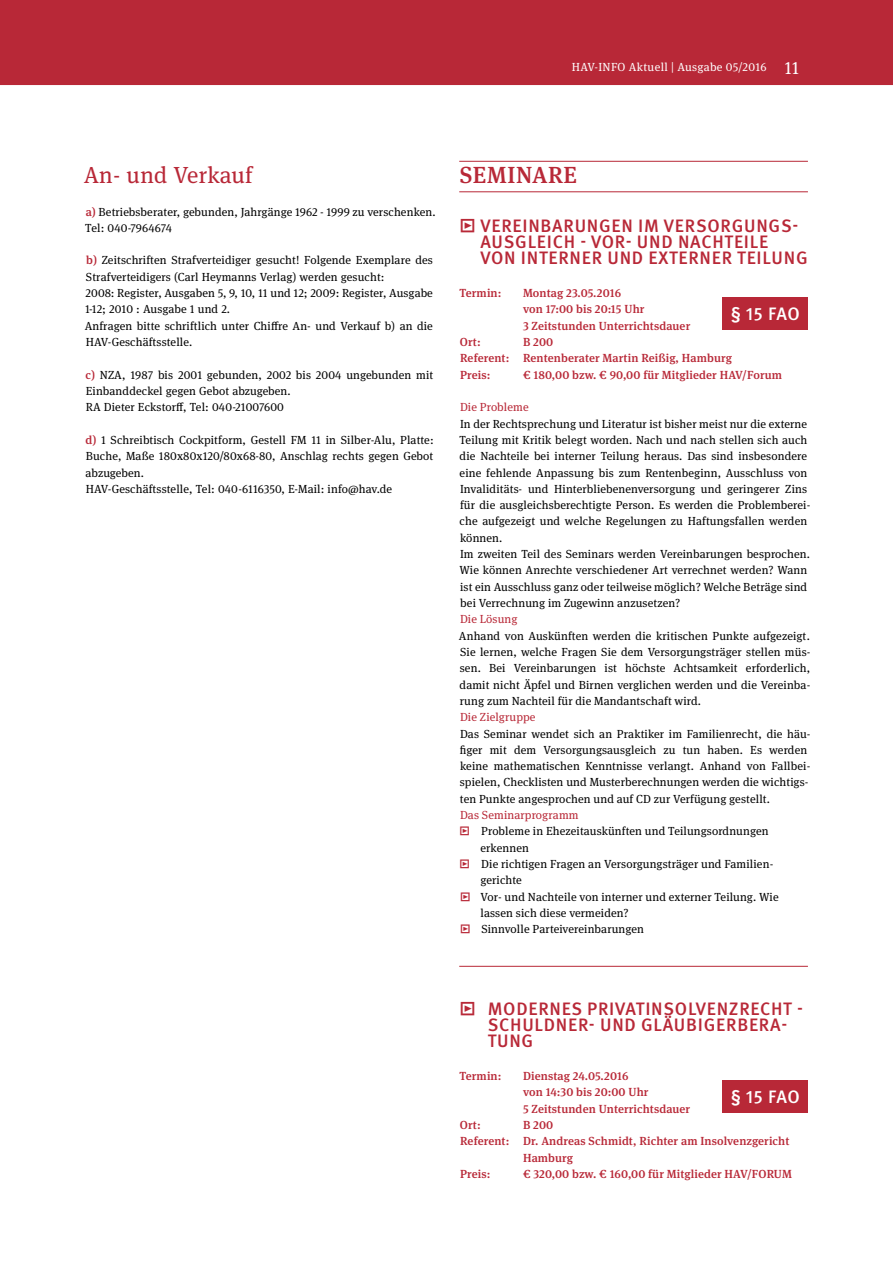
<style>
.page{position:relative;width:893px;height:1263px;background:#fff}
.page>*{position:absolute;margin:0;border:0;box-sizing:border-box;transform-origin:0 0}
.t1{font:23.25px "Meta Serif Pro";letter-spacing:.01em;color:#b82837}
.t2{font:500 23.25px "Meta Serif Pro";letter-spacing:.02em;color:#b82837}
.t3{font:500 18px/16.4px "Meta OT";letter-spacing:.04em;color:#b82837}
.t4{font:500 18px "Meta OT";letter-spacing:.03em;color:#fff}
.t5{font:11.7px/16.4px "Meta Serif Pro";letter-spacing:.01em;color:#000}
.t6{font:500 11.7px/16.4px "Meta Serif Pro";letter-spacing:.01em;color:#b82837}
.t7{font:11.7px "Meta Serif Pro";letter-spacing:.01em;color:#b82837}
.t8{font:11.7px "Meta Serif Pro";letter-spacing:.03em;color:#fff}
.s1{font-size:18px}
.s2{font-weight:500;color:#b82837}
.s3{font-family:"Meta Serif Pro";font-weight:400}
.s4{color:#b82837}
</style>
<div class="page">
<div style="left:0;top:0;width:893px;height:84px;background:#b82837"></div>
<hr style="left:459px;top:161px;width:349px;height:1px;background:#b82837">
<hr style="left:459px;top:191px;width:349px;height:1px;background:#b82837">
<hr style="left:459px;top:966px;width:349px;height:1px;background:#b82837">
<div style="left:723px;top:1080px;width:85px;height:33px;background:#b82837"></div>
<div style="left:723px;top:297px;width:85px;height:33px;background:#b82837"></div>
<hr style="left:0;top:84px;width:893px;height:1px;background:#b82837">
<p class="t8" style="left:572px;top:58px;width:229px">HAV-INFO Aktuell | Ausgabe 05/2016 <span class="s1">11</span></p>
<h1 class="t1" style="left:84px;top:158px;width:170px">An- und Verkauf</h1>
<p class="t5" style="left:85px;top:203px;width:352px"><span class="s2">a)</span> Betriebsberater, gebunden, Jahrgänge 1962 - 1999 zu verschenken.<br>Tel: 040-7964674</p>
<p class="t5" style="left:85px;top:252px;width:350px"><span class="s2">b)</span> Zeitschriften Strafverteidiger gesucht! Folgende Exemplare des Strafverteidigers (Carl Heymanns Verlag) werden gesucht:<br>2008: Register, Ausgaben 5, 9, 10, 11 und 12; 2009: Register, Ausgabe 1-12; 2010 : Ausgabe 1 und 2.<br>Anfragen bitte schriftlich unter Chiffre An- und Verkauf b) an die HAV-Geschäftsstelle.</p>
<p class="t5" style="left:85px;top:366px;width:349px"><span class="s2">c)</span> NZA, 1987 bis 2001 gebunden, 2002 bis 2004 ungebunden mit<br>Einbanddeckel gegen Gebot abzugeben.<br>RA Dieter Eckstorff, Tel: 040-21007600</p>
<p class="t5" style="left:85px;top:431px;width:350px"><span class="s2">d)</span> 1 Schreibtisch Cockpitform, Gestell FM 11 in Silber-Alu, Platte:<br>Buche, Maße 180x80x120/80x68-80, Anschlag rechts gegen Gebot abzugeben.<br>HAV-Geschäftsstelle, Tel: 040-6116350, E-Mail: info@hav.de</p>
<h1 class="t2" style="left:460px;top:157px;width:119px">SEMINARE</h1>
<h2 class="t3" style="left:480px;top:218px;width:329px;text-indent:-20px"><span class="s3">•</span> VEREINBARUNGEN IM VERSORGUNGS-<br>AUSGLEICH - VOR- UND NACHTEILE<br>VON INTERNER UND EXTERNER TEILUNG</h2>
<p class="t6" style="left:460px;top:284px;width:43px">Termin:</p>
<p class="t6" style="left:523px;top:284px;width:169px">Montag 23.05.2016<br>von 17:00 bis 20:15 Uhr<br>3 Zeitstunden Unterrichtsdauer</p>
<p class="t6" style="left:460px;top:333px;width:22px">Ort:</p>
<h2 class="t4" style="left:731px;top:303px;width:71px">§ 15 FAO</h2>
<p class="t6" style="left:460px;top:333px;width:273px;text-indent:63px">B 200<br>Referent: Rentenberater Martin Reißig, Hamburg<br>Preis:</p>
<p class="t6" style="left:523px;top:366px;width:260px">€ 180,00 bzw. € 90,00 für Mitglieder HAV/Forum</p>
<p class="t7" style="left:460px;top:399px;width:70px">Die Probleme</p>
<p class="t5" style="left:459px;top:415px;width:352px">In der Rechtsprechung und Literatur ist bisher meist nur die externe Teilung mit Kritik belegt worden. Nach und nach stellen sich auch die Nachteile bei interner Teilung heraus. Das sind insbesondere eine fehlende Anpassung bis zum Rentenbeginn, Ausschluss von Invaliditäts- und Hinterbliebenenversorgung und geringerer Zins für die ausgleichsberechtigte Person. Es werden die Problemberei&shy;che aufgezeigt und welche Regelungen zu Haftungsfallen werden können.<br>Im zweiten Teil des Seminars werden Vereinbarungen besprochen.<br>Wie können Anrechte verschiedener Art verrechnet werden? Wann ist ein Ausschluss ganz oder teilweise möglich? Welche Beträge sind bei Verrechnung im Zugewinn anzusetzen?</p>
<p class="t7" style="left:460px;top:611px;width:59px">Die Lösung</p>
<p class="t5" style="left:459px;top:627px;width:353px;text-align:justify">Anhand von Auskünften werden die kritischen Punkte aufgezeigt.<br>Sie lernen, welche Fragen Sie dem Versorgungsträger stellen müs&shy;sen. Bei Vereinbarungen ist höchste Achtsamkeit erforderlich, damit nicht Äpfel und Birnen verglichen werden und die Vereinba&shy;rung zum Nachteil für die Mandantschaft wird.</p>
<p class="t7" style="left:460px;top:709px;width:77px">Die Zielgruppe</p>
<p class="t5" style="left:460px;top:725px;width:352px">Das Seminar wendet sich an Praktiker im Familienrecht, die häu&shy;figer mit dem Versorgungsausgleich zu tun haben. Es werden keine mathematischen Kenntnisse verlangt. Anhand von Fallbei&shy;spielen, Checklisten und Musterberechnungen werden die wichtigs&shy;ten Punkte angesprochen und auf CD zur Verfügung gestellt.</p>
<p class="t7" style="left:460px;top:806px;width:120px">Das Seminarprogramm</p>
<p class="t5" style="left:460px;top:822px;width:310px"><span class="s4">ʾ</span> Probleme in Ehezeitauskünften und Teilungsordnungen</p>
<p class="t5" style="left:480px;top:839px;width:50px">erkennen</p>
<p class="t5" style="left:460px;top:855px;width:315px"><span class="s4">ʾ</span> Die richtigen Fragen an Versorgungsträger und Familien-</p>
<p class="t5" style="left:480px;top:871px;width:43px">gerichte</p>
<p class="t5" style="left:460px;top:888px;width:320px"><span class="s4">ʾ</span> Vor- und Nachteile von interner und externer Teilung. Wie</p>
<p class="t5" style="left:480px;top:904px;width:150px">lassen sich diese vermeiden?</p>
<p class="t5" style="left:460px;top:920px;width:185px"><span class="s4">ʾ</span> Sinnvolle Parteivereinbarungen</p>
<h2 class="t3" style="left:488px;top:1001px;width:317px;text-indent:-28px"><span class="s3">•</span> MODERNES PRIVATINSOLVENZRECHT -<br>SCHULDNER- UND GLÄUBIGERBERA-<br>TUNG</h2>
<p class="t6" style="left:460px;top:1067px;width:43px">Termin:</p>
<p class="t6" style="left:523px;top:1067px;width:169px">Dienstag 24.05.2016<br>von 14:30 bis 20:00 Uhr<br>5 Zeitstunden Unterrichtsdauer</p>
<p class="t6" style="left:460px;top:1116px;width:22px">Ort:</p>
<p class="t6" style="left:523px;top:1116px;width:32px">B 200</p>
<p class="t6" style="left:460px;top:1132px;width:331px">Referent: Dr. Andreas Schmidt, Richter am Insolvenzgericht</p>
<p class="t6" style="left:523px;top:1148px;width:52px">Hamburg</p>
<p class="t6" style="left:460px;top:1165px;width:32px">Preis:</p>
<p class="t6" style="left:523px;top:1165px;width:270px">€ 320,00 bzw. € 160,00 für Mitglieder HAV/FORUM</p>
<h2 class="t4" style="left:731px;top:1086px;width:71px">§ 15 FAO</h2>
</div>
